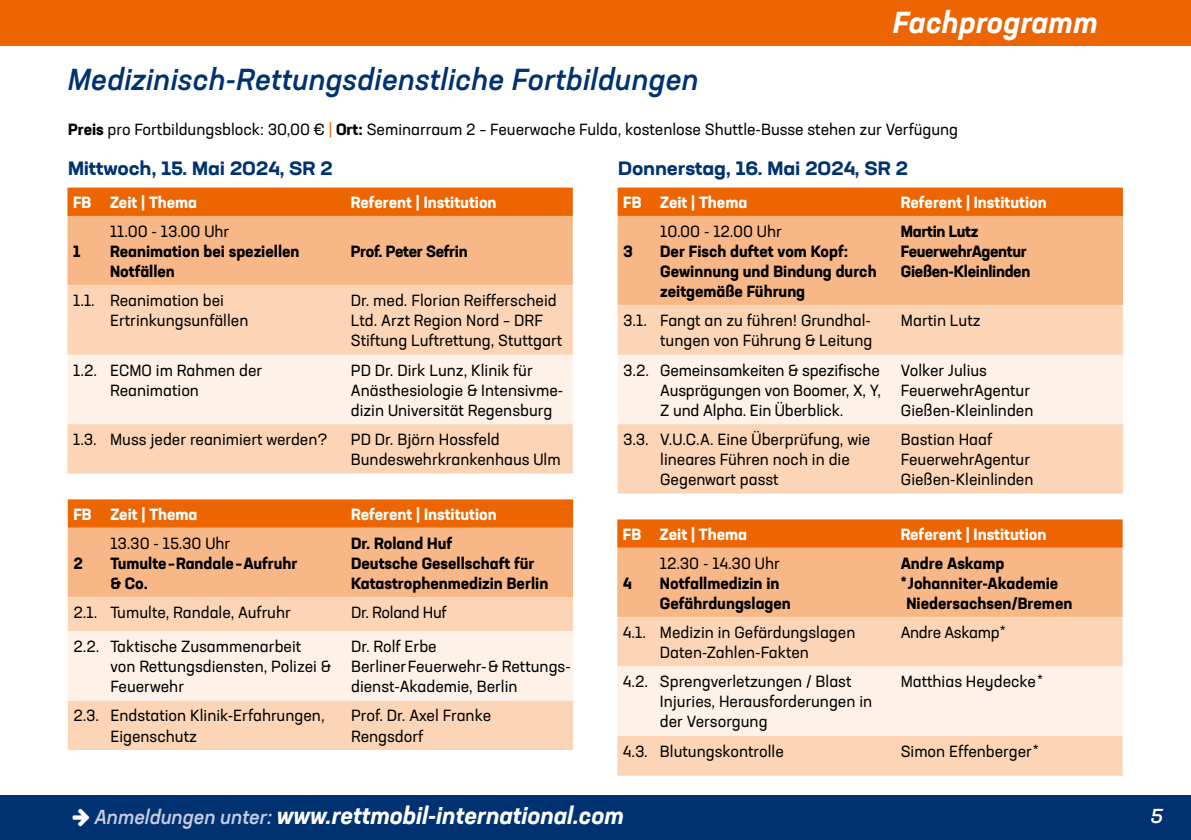
<style>
.page{position:relative;width:1191px;height:840px;background:#fff}
.page>*{position:absolute;margin:0;border:0;box-sizing:border-box;transform-origin:0 0}
.t1{font:italic 500 30px "Neusa Next Std";letter-spacing:.01em;color:#003272}
.t2{font:italic 700 30px "Neusa Next Std";letter-spacing:.015em;color:#fff}
.t3{font:italic 700 24px "Neusa Next Std";color:#fff}
.t4{font:italic 500 20px "Neusa Next Std";letter-spacing:.015em;color:#c8cbe1}
.t5{font:italic 500 expanded 20px "Neusa Next Std";color:#fff}
.t6{font:700 expanded 19px "Neusa Next Std";letter-spacing:-.01em;color:#003272}
.t7{font:16px/20px "Neusa Next Std";color:#000}
.t8{font:700 16px/20px "Neusa Next Std";color:#000}
.t9{font:700 16px "Neusa Next Std";color:#fff}
.t10{font:700 16px/20px "Neusa Next Std";letter-spacing:-.02em;color:#000}
.t11{font:16px "Neusa Next Std";letter-spacing:-.02em;color:#000}
.s1{font-weight:700}
.s2{color:#ec6500}
.s3{color:#f8b786}
.s4{font-weight:500;font-size:20px;color:#c8cbe1}
</style>
<div class="page">
<div style="left:0;top:795px;width:1191px;height:44px;background:#003272"></div>
<div style="left:0;top:0;width:1191px;height:45px;background:#ec6500"></div>
<svg style="left:67px;top:187px;width:506px;height:98px;background:#f49f60"></svg>
<div style="left:67px;top:285px;width:506px;height:188px;background:#fcd5b7"></div>
<div style="left:67px;top:354px;width:506px;height:70px;background:#fef1e7"></div>
<svg style="left:617px;top:187px;width:506px;height:29px;background:#ec6805"></svg>
<div style="left:617px;top:216px;width:506px;height:89px;background:#f8b786"></div>
<div style="left:617px;top:305px;width:506px;height:188px;background:#fcd5b7"></div>
<div style="left:617px;top:354px;width:506px;height:70px;background:#fef1e7"></div>
<svg style="left:68px;top:499px;width:505px;height:98px;background:#f49f60"></svg>
<div style="left:68px;top:597px;width:505px;height:152px;background:#fcd5b7"></div>
<div style="left:68px;top:631px;width:505px;height:69px;background:#fef1e7"></div>
<svg style="left:617px;top:519px;width:505px;height:98px;background:#f49f60"></svg>
<div style="left:617px;top:617px;width:505px;height:158px;background:#fcd5b7"></div>
<div style="left:617px;top:666px;width:505px;height:69px;background:#fef1e7"></div>
<h1 class="t2" style="left:893px;top:3px;width:206px">Fachprogramm</h1>
<h1 class="t1" style="left:68px;top:61px;width:632px">Medizinisch-Rettungsdienstliche Fortbildungen</h1>
<p class="t7" style="left:68px;top:119px;width:891px"><span class="s1">Preis</span> pro Fortbildungsblock: 30,00 € <span class="s2">|</span> <span class="s1">Ort:</span> Seminarraum 2 – Feuerwache Fulda, kostenlose Shuttle-Busse stehen zur Verfügung</p>
<p class="t6" style="left:68px;top:155px;width:266px">Mittwoch, 15. Mai 2024, SR 2</p>
<p class="t9" style="left:73px;top:192px;width:126px">FB Zeit | Thema</p>
<p class="t9" style="left:351px;top:192px;width:147px">Referent | Institution</p>
<p class="t8" style="left:73px;top:241px;width:9px">1</p>
<p class="t6" style="left:618px;top:155px;width:291px">Donnerstag, 16. Mai 2024, SR 2</p>
<p class="t9" style="left:623px;top:192px;width:126px">FB Zeit | Thema</p>
<p class="t9" style="left:901px;top:192px;width:147px">Referent | Institution</p>
<p class="t8" style="left:623px;top:241px;width:11px">3</p>
<p class="t7" style="left:110px;top:221px;width:121px">11.00 - 13.00 Uhr</p>
<p class="t8" style="left:110px;top:241px;width:191px">Reanimation bei speziellen<br>Notfällen</p>
<p class="t10" style="left:351px;top:241px;width:118px">Prof. Peter Sefrin</p>
<p class="t7" style="left:110px;top:290px;width:140px;text-indent:-37px">1.1. Reanimation bei<br>Ertrinkungsunfällen</p>
<p class="t7" style="left:351px;top:290px;width:213px">Dr. med. Florian Reifferscheid<br>Ltd. Arzt Region Nord – DRF<br>Stiftung Luftrettung, Stuttgart</p>
<p class="t7" style="left:110px;top:359px;width:154px;text-indent:-37px">1.2. ECMO im Rahmen der<br>Reanimation</p>
<p class="t7" style="left:351px;top:359px;width:214px">PD Dr. Dirk Lunz, Klinik für<br>Anästhesiologie &amp; Intensivme&shy;dizin Universität Regensburg</p>
<p class="t7" style="left:73px;top:429px;width:256px">1.3. Muss jeder reanimiert werden?</p>
<p class="t7" style="left:351px;top:429px;width:211px">PD Dr. Björn Hossfeld<br>Bundeswehrkrankenhaus Ulm</p>
<p class="t7" style="left:660px;top:221px;width:123px">10.00 - 12.00 Uhr</p>
<p class="t8" style="left:660px;top:241px;width:218px">Der Fisch duftet vom Kopf:<br>Gewinnung und Bindung durch zeitgemäße Führung</p>
<p class="t10" style="left:901px;top:221px;width:131px">Martin Lutz<br>FeuerwehrAgentur<br>Gießen-Kleinlinden</p>
<p class="t7" style="left:623px;top:310px;width:251px;text-align:right">3.1. Fangt an zu führen! Grundhal&shy;tungen von Führung &amp; Leitung</p>
<p class="t7" style="left:901px;top:310px;width:81px">Martin Lutz</p>
<p class="t7" style="left:660px;top:359px;width:222px;text-align:justify;text-indent:-37px">3.2. Gemeinsamkeiten &amp; spezifische Ausprägungen von Boomer, X, Y, Z und Alpha. Ein Überblick.</p>
<p class="t7" style="left:901px;top:359px;width:134px">Volker Julius<br>FeuerwehrAgentur<br>Gießen-Kleinlinden</p>
<p class="t7" style="left:660px;top:429px;width:212px;text-indent:-37px">3.3. V.U.C.A. Eine Überprüfung, wie lineares Führen noch in die<br>Gegenwart passt</p>
<p class="t7" style="left:901px;top:429px;width:134px">Bastian Haaf<br>FeuerwehrAgentur<br>Gießen-Kleinlinden</p>
<p class="t9" style="left:73px;top:503px;width:126px">FB Zeit | Thema</p>
<p class="t9" style="left:351px;top:503px;width:147px">Referent | Institution</p>
<p class="t8" style="left:73px;top:552px;width:11px">2</p>
<p class="t7" style="left:110px;top:532px;width:121px">13.30 - 15.30 Uhr</p>
<p class="t8" style="left:110px;top:552px;width:189px">Tumulte – Randale – Aufruhr &amp; Co.</p>
<p class="t8" style="left:351px;top:532px;width:199px">Dr. Roland Huf<br>Deutsche Gesellschaft für<br>Katastrophenmedizin Berlin</p>
<p class="t7" style="left:73px;top:601px;width:219px">2.1. Tumulte, Randale, Aufruhr</p>
<p class="t11" style="left:351px;top:602px;width:97px">Dr. Roland Huf</p>
<p class="t7" style="left:110px;top:635px;width:222px;text-indent:-37px">2.2. Taktische Zusammenarbeit<br>von Rettungsdiensten, Polizei &amp;<br>Feuerwehr</p>
<p class="t7" style="left:351px;top:635px;width:221px">Dr. Rolf Erbe<br>Berliner Feuerwehr- &amp; Rettungs&shy;dienst-Akademie, Berlin</p>
<p class="t7" style="left:110px;top:705px;width:216px;text-indent:-37px">2.3. Endstation Klinik-Erfahrungen,<br>Eigenschutz</p>
<p class="t7" style="left:351px;top:705px;width:141px">Prof. Dr. Axel Franke<br>Rengsdorf</p>
<p class="t9" style="left:623px;top:523px;width:126px">FB Zeit | Thema</p>
<p class="t9" style="left:900px;top:523px;width:147px">Referent | Institution</p>
<p class="t8" style="left:623px;top:572px;width:11px">4</p>
<p class="t7" style="left:660px;top:552px;width:121px">12.30 - 14.30 Uhr</p>
<p class="t8" style="left:660px;top:572px;width:132px">Notfallmedizin in<br>Gefährdungslagen</p>
<p class="t8" style="left:900px;top:552px;width:173px">Andre Askamp<br>* Johanniter-Akademie <span class="s3">*</span>Niedersachsen/Bremen</p>
<p class="t7" style="left:623px;top:621px;width:234px;text-align:center">4.1. Medizin in Gefärdungslagen<br>Daten-Zahlen-Fakten</p>
<p class="t11" style="left:900px;top:622px;width:106px">Andre Askamp *</p>
<p class="t7" style="left:660px;top:671px;width:214px;text-indent:-37px">4.2. Sprengverletzungen / Blast<br>Injuries, Herausforderungen in der Versorgung</p>
<p class="t7" style="left:900px;top:671px;width:144px">Matthias Heydecke *</p>
<p class="t7" style="left:623px;top:740px;width:162px">4.3. Blutungskontrolle</p>
<p class="t7" style="left:900px;top:740px;width:139px">Simon Effenberger *</p>
<h2 class="t3" style="left:95px;top:799px;width:530px"><span class="s4">Anmeldungen unter:</span> www.rettmobil-international.com</h2>
<p class="t5" style="left:1150px;top:802px;width:14px">5</p>
<p class="t4" style="left:95px;top:803px;width:194px">Tickets buchen unter:</p>
<h2 class="t3" style="left:326px;top:799px;width:320px">w.rettmob l-international.com</h2>
</div>
